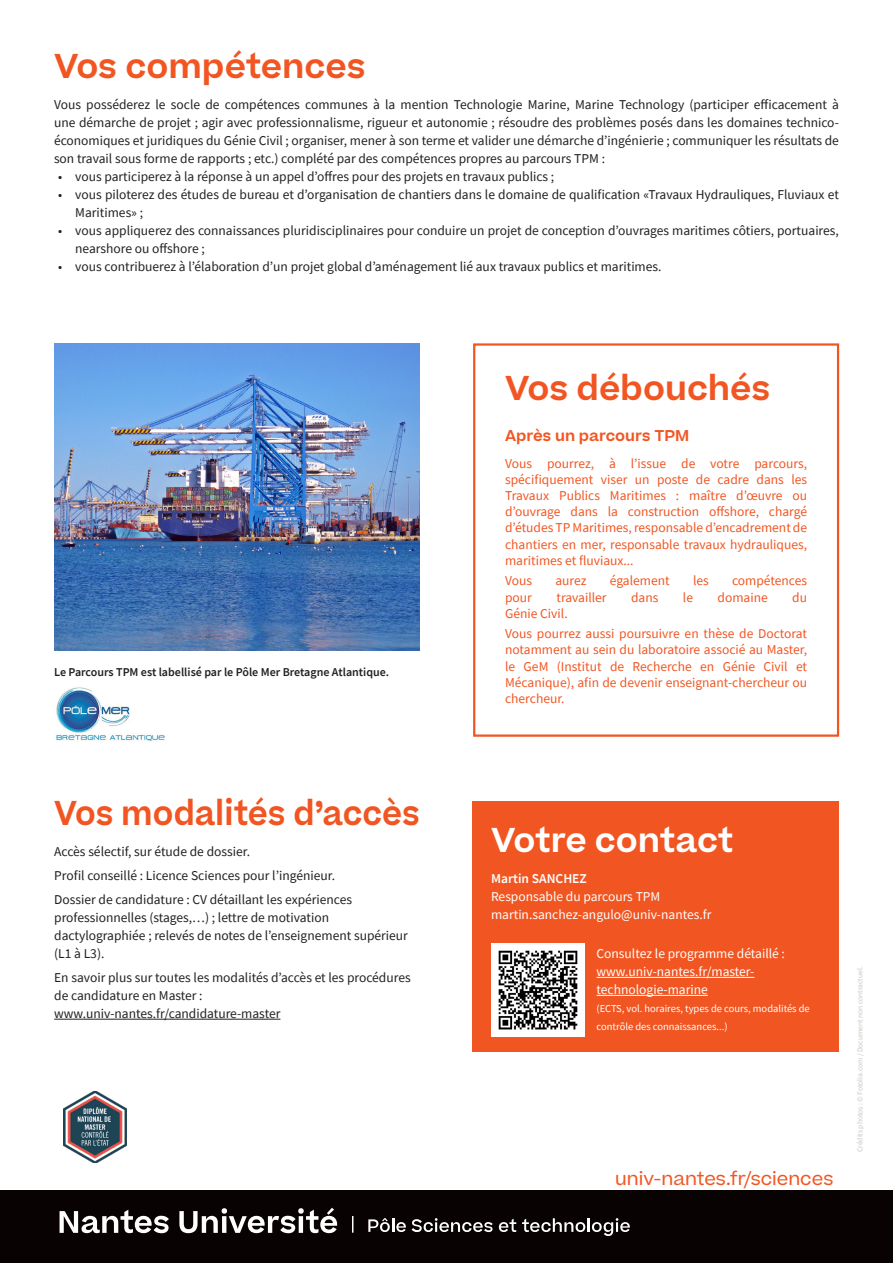
<style>
.page{position:relative;width:893px;height:1263px;background:#fff}
.page>*{position:absolute;margin:0;border:0;box-sizing:border-box;transform-origin:0 0}
.Titre{font:600 33px "Beatrice";color:#f15622;scale:.94 1}
.Titre-2{font:600 33px "Beatrice";color:#f15622}
.titre_encart{font:600 33px "Beatrice";color:#f15622}
.Titre-3{font:600 33px "Beatrice";letter-spacing:-.005em;color:#fff}
.t1{font:18px "Beatrice";color:#f15622}
.info_encart{font:600 15px "Beatrice";color:#f15622}
.t2{font:13.5px/18px "Source Sans Pro";color:#231f20}
.info_encart-2{font:13.5px/16.2px "Source Sans Pro";color:#f15622;text-align:justify}
.t3{font:13.5px/18px "Source Sans Pro";color:#fff}
.t4{font:600 13.5px "Source Sans Pro";color:#fff}
.t5{font:600 12px "Source Sans Pro";color:#231f20}
.t6{font:10.5px/18px "Source Sans Pro";color:#fff}
.t7{font:7.5px "Source Sans Pro";color:#c7c7c1}
</style>
<div class="page">
<img style="left:54px;top:343px;width:366px;height:308px">
<img style="left:56px;top:687px;width:109px;height:54px">
<div style="left:473px;top:801px;width:366px;height:250px;background:#f15622"></div>
<div style="left:473px;top:343px;width:366px;height:394px;border:2px solid #f15622"></div>
<div style="left:0;top:1191px;width:893px;height:72px;background:#080302"></div>
<svg style="left:60px;top:1208px;width:277px;height:25px"></svg>
<hr style="left:54px;top:1019px;width:226px;height:1px;background:#231f20">
<hr style="left:597px;top:977px;width:157px;height:1px;background:#fff">
<hr style="left:597px;top:995px;width:111px;height:1px;background:#fff">
<svg style="left:368px;top:1218px;width:38px;height:14px"></svg>
<svg style="left:412px;top:1218px;width:81px;height:14px"></svg>
<svg style="left:499px;top:1219px;width:17px;height:13px"></svg>
<svg style="left:522px;top:1218px;width:108px;height:18px"></svg>
<svg style="left:352px;top:1216px;width:1px;height:17px"></svg>
<img style="left:64px;top:1091px;width:63px;height:72px">
<img style="left:491px;top:943px;width:93px;height:93px">
<p class="Titre-2" style="left:54px;top:44px;width:313px">Vos compétences</p>
<p class="t2" style="left:54px;top:95px;width:786px;text-align:justify">Vous posséderez le socle de compétences communes à la mention Technologie Marine, Marine Technology (participer efficacement à une démarche de projet ; agir avec professionnalisme, rigueur et autonomie ; résoudre des problèmes posés dans les domaines technico&shy;économiques et juridiques du Génie Civil ; organiser, mener à son terme et valider une démarche d’ingénierie ; communiquer les résultats de son travail sous forme de rapports ; etc.) complété par des compétences propres au parcours TPM :</p>
<p class="t2" style="left:58px;top:167px;width:498px">• vous participerez à la réponse à un appel d’offres pour des projets en travaux publics ;</p>
<p class="t2" style="left:75px;top:185px;width:765px;text-indent:-17px">• vous piloterez des études de bureau et d’organisation de chantiers dans le domaine de qualification «Travaux Hydrauliques, Fluviaux et<br>Maritimes» ;</p>
<p class="t2" style="left:75px;top:221px;width:765px;text-indent:-17px">• vous appliquerez des connaissances pluridisciplinaires pour conduire un projet de conception d’ouvrages maritimes côtiers, portuaires, nearshore ou offshore ;</p>
<p class="t2" style="left:58px;top:257px;width:605px">• vous contribuerez à l’élaboration d’un projet global d’aménagement lié aux travaux publics et maritimes.</p>
<p class="t5" style="left:54px;top:664px;width:337px">Le Parcours TPM est labellisé par le Pôle Mer Bretagne Atlantique.</p>
<p class="Titre" style="left:54px;top:791px;width:391px">Vos modalités d’accès</p>
<p class="t2" style="left:54px;top:842px;width:197px">Accès sélectif, sur étude de dossier.</p>
<p class="t2" style="left:54px;top:866px;width:282px">Profil conseillé : Licence Sciences pour l’ingénieur.</p>
<p class="t2" style="left:54px;top:890px;width:355px">Dossier de candidature : CV détaillant les expériences professionnelles (stages,…) ; lettre de motivation dactylographiée ; relevés de notes de l’enseignement supérieur (L1 à L3).</p>
<p class="t2" style="left:54px;top:968px;width:358px">En savoir plus sur toutes les modalités d’accès et les procédures de candidature en Master :</p>
<p class="t2" style="left:54px;top:1004px;width:228px">www.univ-nantes.fr/candidature-master</p>
<p class="titre_encart" style="left:505px;top:366px;width:267px">Vos débouchés</p>
<p class="info_encart" style="left:505px;top:426px;width:186px">Après un parcours TPM</p>
<p class="info_encart-2" style="left:505px;top:455px;width:304px">Vous pourrez, à l’issue de votre parcours, spécifiquement viser un poste de cadre dans les Travaux Publics Maritimes : maître d’œuvre ou d’ouvrage dans la construction offshore, chargé d’études TP Maritimes, responsable d’encadrement de chantiers en mer, responsable travaux hydrauliques, maritimes et fluviaux...</p>
<p class="info_encart-2" style="left:505px;top:573px;width:29px">Vous</p>
<p class="info_encart-2" style="left:555px;top:573px;width:33px">aurez</p>
<p class="info_encart-2" style="left:610px;top:573px;width:61px">également</p>
<p class="info_encart-2" style="left:693px;top:573px;width:17px">les</p>
<p class="info_encart-2" style="left:732px;top:573px;width:77px">compétences</p>
<p class="info_encart-2" style="left:505px;top:589px;width:28px">pour</p>
<p class="info_encart-2" style="left:556px;top:589px;width:52px">travailler</p>
<p class="info_encart-2" style="left:631px;top:589px;width:29px">dans</p>
<p class="info_encart-2" style="left:683px;top:589px;width:12px">le</p>
<p class="info_encart-2" style="left:718px;top:589px;width:52px">domaine</p>
<p class="info_encart-2" style="left:792px;top:589px;width:16px">du</p>
<p class="info_encart-2" style="left:505px;top:605px;width:64px">Génie Civil.</p>
<p class="info_encart-2" style="left:505px;top:625px;width:304px">Vous pourrez aussi poursuivre en thèse de Doctorat notamment au sein du laboratoire associé au Master, le GeM (Institut de Recherche en Génie Civil et Mécanique), afin de devenir enseignant-chercheur ou chercheur.</p>
<p class="Titre-3" style="left:491px;top:818px;width:244px">Votre contact</p>
<p class="t4" style="left:491px;top:869px;width:97px">Martin SANCHEZ</p>
<p class="t3" style="left:491px;top:887px;width:171px">Responsable du parcours TPM</p>
<p class="t3" style="left:491px;top:905px;width:222px">martin.sanchez-angulo@univ-nantes.fr</p>
<p class="t3" style="left:597px;top:945px;width:190px">Consultez le programme détaillé :</p>
<p class="t3" style="left:597px;top:963px;width:159px">www.univ-nantes.fr/master&shy;technologie-marine</p>
<p class="t6" style="left:597px;top:1000px;width:215px">(ECTS, vol. horaires, types de cours, modalités de contrôle des connaissances...)</p>
<p class="t1" style="left:615px;top:1167px;width:220px">univ-nantes.fr/sciences</p>
<p class="t7" style="left:855px;top:1152px;width:187px;rotate:-90deg">Crédits photos : © Fotolia.com / Document non contractuel.</p>
</div>
